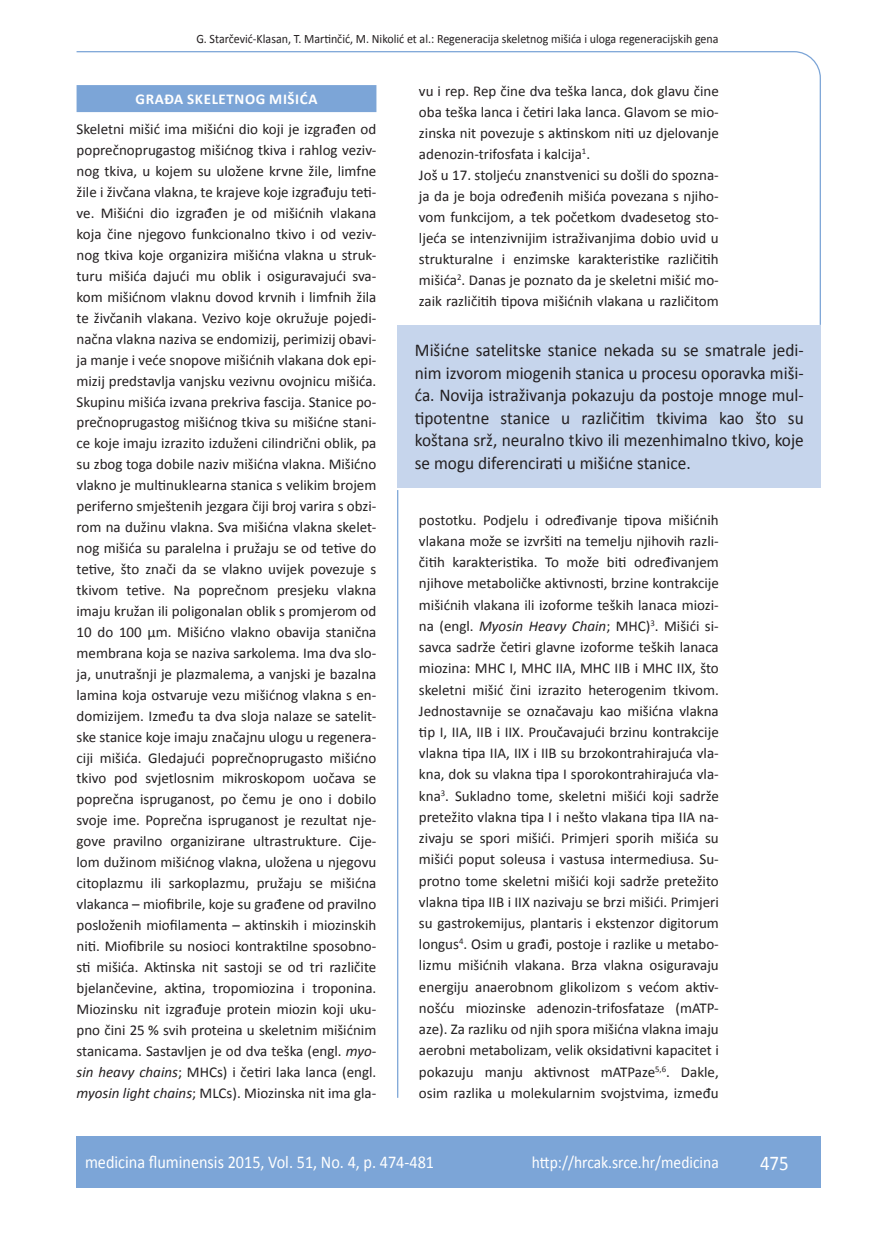
<style>
.page{position:relative;width:872px;height:1234px;background:#fff}
.page>*{position:absolute;margin:0;border:0;box-sizing:border-box;transform-origin:0 0}
.t1{font:21px "Calibri";color:#fff;scale:.9 1}
.t2{font:18px/22.5px "Calibri";color:#231f20;text-align:justify;scale:.96 1}
.t3{font:18px "Calibri";color:#fff;scale:.9 1}
.t4{font:17.25px "Calibri";color:#fff;scale:.9 1}
.t5{font:15px/21px "Calibri";color:#231f20;text-align:justify}
.t6{font:700 15px "Calibri";letter-spacing:.04em;color:#fff}
.t7{font:12.75px "Calibri";color:#231f20;scale:.94 1}
.s1{font-style:italic}
</style>
<div class="page">
<svg style="left:76px;top:51px;width:745px;height:275px"></svg>
<hr style="left:397px;top:490px;width:1px;height:607px;background:#7ca5d7">
<div style="left:77px;top:1135px;width:744px;height:51px;background:#7ca5d7"></div>
<div style="left:77px;top:85px;width:299px;height:27px;background:#7ca5d7"></div>
<div style="left:398px;top:325px;width:423px;height:163px;background:#c6d5ec"></div>
<p class="t7" style="left:196px;top:30px;width:557px">G. Starčević-Klasan, T. Martinčić, M. Nikolić et al.: Regeneracija skeletnog mišića i uloga regeneracijskih gena</p>
<p class="t6" style="left:135px;top:90px;width:183px">GRAĐA SKELETNOG MIŠIĆA</p>
<p class="t5" style="left:77px;top:118px;width:301px">Skeletni mišić ima mišićni dio koji je izgrađen od poprečnoprugastog mišićnog tkiva i rahlog veziv&shy;nog tkiva, u kojem su uložene krvne žile, limfne žile i živčana vlakna, te krajeve koje izgrađuju teti&shy;ve. Mišićni dio izgrađen je od mišićnih vlakana koja čine njegovo funkcionalno tkivo i od veziv&shy;nog tkiva koje organizira mišićna vlakna u struk&shy;turu mišića dajući mu oblik i osiguravajući sva&shy;kom mišićnom vlaknu dovod krvnih i limfnih žila te živčanih vlakana. Vezivo koje okružuje pojedi&shy;načna vlakna naziva se endomizij, perimizij obavi&shy;ja manje i veće snopove mišićnih vlakana dok epi&shy;mizij predstavlja vanjsku vezivnu ovojnicu mišića.<br>Skupinu mišića izvana prekriva fascija. Stanice po&shy;prečnoprugastog mišićnog tkiva su mišićne stani&shy;ce koje imaju izrazito izduženi cilindrični oblik, pa su zbog toga dobile naziv mišićna vlakna. Mišićno vlakno je multinuklearna stanica s velikim brojem periferno smještenih jezgara čiji broj varira s obzi&shy;rom na dužinu vlakna. Sva mišićna vlakna skelet&shy;nog mišića su paralelna i pružaju se od tetive do tetive, što znači da se vlakno uvijek povezuje s tkivom tetive. Na poprečnom presjeku vlakna imaju kružan ili poligonalan oblik s promjerom od 10 do 100 μm. Mišićno vlakno obavija stanična membrana koja se naziva sarkolema. Ima dva slo&shy;ja, unutrašnji je plazmalema, a vanjski je bazalna lamina koja ostvaruje vezu mišićnog vlakna s en&shy;domizijem. Između ta dva sloja nalaze se satelit&shy;ske stanice koje imaju značajnu ulogu u regenera&shy;ciji mišića. Gledajući poprečnoprugasto mišićno tkivo pod svjetlosnim mikroskopom uočava se poprečna ispruganost, po čemu je ono i dobilo svoje ime. Poprečna ispruganost je rezultat nje&shy;gove pravilno organizirane ultrastrukture. Cije&shy;lom dužinom mišićnog vlakna, uložena u njegovu citoplazmu ili sarkoplazmu, pružaju se mišićna vlakanca – miofibrile, koje su građene od pravilno posloženih miofilamenta – aktinskih i miozinskih niti. Miofibrile su nosioci kontraktilne sposobno&shy;sti mišića. Aktinska nit sastoji se od tri različite bjelančevine, aktina, tropomiozina i troponina.<br>Miozinsku nit izgrađuje protein miozin koji uku&shy;pno čini 25 % svih proteina u skeletnim mišićnim stanicama. Sastavljen je od dva teška (engl. <span class="s1">myo&shy;sin heavy chains</span>; MHCs) i četiri laka lanca (engl. <span class="s1">myosin light chains</span>; MLCs). Miozinska nit ima gla-</p>
<p class="t5" style="left:419px;top:80px;width:301px;text-align:left">vu i rep. Rep čine dva teška lanca, dok glavu čine oba teška lanca i četiri laka lanca. Glavom se mio&shy;zinska nit povezuje s aktinskom niti uz djelovanje adenozin-trifosfata i kalcija<sup>1</sup>.<br>Još u 17. stoljeću znanstvenici su došli do spozna&shy;ja da je boja određenih mišića povezana s njiho&shy;vom funkcijom, a tek početkom dvadesetog sto&shy;ljeća se intenzivnijim istraživanjima dobio uvid u strukturalne i enzimske karakteristike različitih mišića<sup>2</sup>. Danas je poznato da je skeletni mišić mo&shy;zaik različitih tipova mišićnih vlakana u različitom</p>
<p class="t2" style="left:415px;top:338px;width:406px">Mišićne satelitske stanice nekada su se smatrale jedi&shy;nim izvorom miogenih stanica u procesu oporavka miši&shy;ća. Novija istraživanja pokazuju da postoje mnoge mul&shy;tipotentne stanice u različitim tkivima kao što su koštana srž, neuralno tkivo ili mezenhimalno tkivo, koje se mogu diferencirati u mišićne stanice.</p>
<p class="t5" style="left:419px;top:508px;width:301px">postotku. Podjelu i određivanje tipova mišićnih vlakana može se izvršiti na temelju njihovih razli&shy;čitih karakteristika. To može biti određivanjem njihove metaboličke aktivnosti, brzine kontrakcije mišićnih vlakana ili izoforme teških lanaca miozi&shy;na (engl. <span class="s1">Myosin Heavy Chain</span>; MHC)<sup>3</sup>. Mišići si&shy;savca sadrže četiri glavne izoforme teških lanaca miozina: MHC I, MHC IIA, MHC IIB i MHC IIX, što skeletni mišić čini izrazito heterogenim tkivom.<br>Jednostavnije se označavaju kao mišićna vlakna tip I, IIA, IIB i IIX. Proučavajući brzinu kontrakcije vlakna tipa IIA, IIX i IIB su brzokontrahirajuća vla&shy;kna, dok su vlakna tipa I sporokontrahirajuća vla&shy;kna<sup>3</sup>. Sukladno tome, skeletni mišići koji sadrže pretežito vlakna tipa I i nešto vlakana tipa IIA na&shy;zivaju se spori mišići. Primjeri sporih mišića su mišići poput soleusa i vastusa intermediusa. Su&shy;protno tome skeletni mišići koji sadrže pretežito vlakna tipa IIB i IIX nazivaju se brzi mišići. Primjeri su gastrokemijus, plantaris i ekstenzor digitorum longus<sup>4</sup>. Osim u građi, postoje i razlike u metabo&shy;lizmu mišićnih vlakana. Brza vlakna osiguravaju energiju anaerobnom glikolizom s većom aktiv&shy;nošću miozinske adenozin-trifosfataze (mATP&shy;aze). Za razliku od njih spora mišićna vlakna imaju aerobni metabolizam, velik oksidativni kapacitet i pokazuju manju aktivnost mATPaze<sup>5,6</sup>. Dakle, osim razlika u molekularnim svojstvima, između</p>
<p class="t3" style="left:85px;top:1150px;width:389px">medicina fluminensis 2015, Vol. 51, No. 4, p. 474-481</p>
<p class="t4" style="left:532px;top:1151px;width:209px">http://hrcak.srce.hr/medicina</p>
<h1 class="t1" style="left:760px;top:1149px;width:33px">475</h1>
</div>
